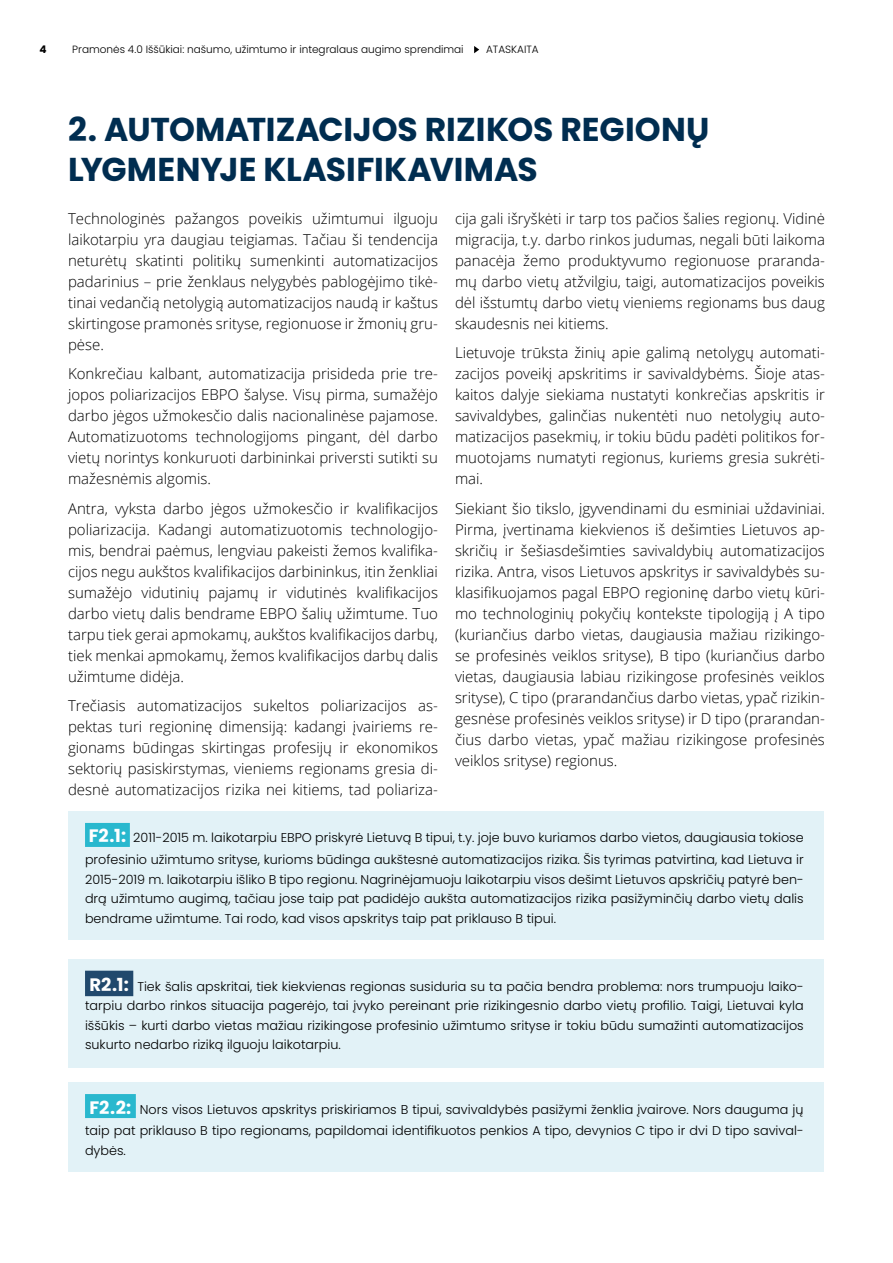
<style>
.page{position:relative;width:893px;height:1263px;background:#fff}
.page>*{position:absolute;margin:0;border:0;box-sizing:border-box;transform-origin:0 0}
.t1{font:700 33px/40.5px "Poppins";letter-spacing:-.005em;color:#002d50}
.t2{font:300 15px/21px "Open Sans";color:#000;text-align:justify}
.t3{font:300 12.75px/19.5px "Poppins";color:#000;text-align:justify}
.t4{font:300 10.5px "Poppins";color:#000}
.t5{font:700 10.5px "Poppins";color:#000}
.s1{font-weight:700;font-size:18px;color:#fff}
</style>
<div class="page">
<svg style="left:474px;top:46px;width:5px;height:7px"></svg>
<div style="left:69px;top:811px;width:755px;height:129px;background:#e2f2f7"></div>
<div style="left:85px;top:823px;width:45px;height:24px;background:#29b8ce"></div>
<div style="left:69px;top:959px;width:755px;height:108px;background:#e2f2f7"></div>
<div style="left:85px;top:971px;width:48px;height:25px;background:#21496d"></div>
<div style="left:69px;top:1082px;width:755px;height:90px;background:#e2f2f7"></div>
<div style="left:85px;top:1094px;width:51px;height:24px;background:#29b8ce"></div>
<p class="t5" style="left:39px;top:43px;width:9px">4</p>
<p class="t4" style="left:72px;top:43px;width:393px">Pramonės 4.0 Iššūkiai: našumo, užimtumo ir integralaus augimo sprendimai</p>
<p class="t4" style="left:486px;top:43px;width:54px">ATASKAITA</p>
<h1 class="t1" style="left:68px;top:109px;width:643px">2. AUTOMATIZACIJOS RIZIKOS REGIONŲ<br>LYGMENYJE KLASIFIKAVIMAS</h1>
<p class="t2" style="left:68px;top:207px;width:371px">Technologinės pažangos poveikis užimtumui ilguoju laikotarpiu yra daugiau teigiamas. Tačiau ši tendencija neturėtų skatinti politikų sumenkinti automatizacijos padarinius – prie ženklaus nelygybės pablogėjimo tikė&shy;tinai vedančią netolygią automatizacijos naudą ir kaštus skirtingose pramonės srityse, regionuose ir žmonių gru&shy;pėse.</p>
<p class="t2" style="left:68px;top:363px;width:371px">Konkrečiau kalbant, automatizacija prisideda prie tre&shy;jopos poliarizacijos EBPO šalyse. Visų pirma, sumažėjo darbo jėgos užmokesčio dalis nacionalinėse pajamose.<br>Automatizuotoms technologijoms pingant, dėl darbo vietų norintys konkuruoti darbininkai priversti sutikti su mažesnėmis algomis.</p>
<p class="t2" style="left:68px;top:497px;width:371px">Antra, vyksta darbo jėgos užmokesčio ir kvalifikacijos poliarizacija. Kadangi automatizuotomis technologijo&shy;mis, bendrai paėmus, lengviau pakeisti žemos kvalifika&shy;cijos negu aukštos kvalifikacijos darbininkus, itin ženkliai sumažėjo vidutinių pajamų ir vidutinės kvalifikacijos darbo vietų dalis bendrame EBPO šalių užimtume. Tuo tarpu tiek gerai apmokamų, aukštos kvalifikacijos darbų, tiek menkai apmokamų, žemos kvalifikacijos darbų dalis užimtume didėja.</p>
<p class="t2" style="left:68px;top:695px;width:371px">Trečiasis automatizacijos sukeltos poliarizacijos as&shy;pektas turi regioninę dimensiją: kadangi įvairiems re&shy;gionams būdingas skirtingas profesijų ir ekonomikos sektorių pasiskirstymas, vieniems regionams gresia di&shy;desnė automatizacijos rizika nei kitiems, tad poliariza-</p>
<p class="t2" style="left:455px;top:207px;width:371px">cija gali išryškėti ir tarp tos pačios šalies regionų. Vidinė migracija, t.y. darbo rinkos judumas, negali būti laikoma panacėja žemo produktyvumo regionuose praranda&shy;mų darbo vietų atžvilgiu, taigi, automatizacijos poveikis dėl išstumtų darbo vietų vieniems regionams bus daug skaudesnis nei kitiems.</p>
<p class="t2" style="left:455px;top:342px;width:371px">Lietuvoje trūksta žinių apie galimą netolygų automati&shy;zacijos poveikį apskritims ir savivaldybėms. Šioje atas&shy;kaitos dalyje siekiama nustatyti konkrečias apskritis ir savivaldybes, galinčias nukentėti nuo netolygių auto&shy;matizacijos pasekmių, ir tokiu būdu padėti politikos for&shy;muotojams numatyti regionus, kuriems gresia sukrėti&shy;mai.</p>
<p class="t2" style="left:455px;top:497px;width:371px">Siekiant šio tikslo, įgyvendinami du esminiai uždaviniai.<br>Pirma, įvertinama kiekvienos iš dešimties Lietuvos ap&shy;skričių ir šešiasdešimties savivaldybių automatizacijos rizika. Antra, visos Lietuvos apskritys ir savivaldybės su&shy;klasifikuojamos pagal EBPO regioninę darbo vietų kūri&shy;mo technologinių pokyčių kontekste tipologiją į A tipo (kuriančius darbo vietas, daugiausia mažiau rizikingo&shy;se profesinės veiklos srityse), B tipo (kuriančius darbo vietas, daugiausia labiau rizikingose profesinės veiklos srityse), C tipo (prarandančius darbo vietas, ypač rizikin&shy;gesnėse profesinės veiklos srityse) ir D tipo (prarandan&shy;čius darbo vietas, ypač mažiau rizikingose profesinės veiklos srityse) regionus.</p>
<p class="t3" style="left:85px;top:827px;width:720px;line-height:21.6px"><span class="s1">F2.1:</span> 2011-2015 m. laikotarpiu EBPO priskyrė Lietuvą B tipui, t.y. joje buvo kuriamos darbo vietos, daugiausia tokiose profesinio užimtumo srityse, kurioms būdinga aukštesnė automatizacijos rizika. Šis tyrimas patvirtina, kad Lietuva ir</p>
<p class="t3" style="left:85px;top:869px;width:720px">2015-2019 m. laikotarpiu išliko B tipo regionu. Nagrinėjamuoju laikotarpiu visos dešimt Lietuvos apskričių patyrė ben&shy;drą užimtumo augimą, tačiau jose taip pat padidėjo aukšta automatizacijos rizika pasižyminčių darbo vietų dalis bendrame užimtume. Tai rodo, kad visos apskritys taip pat priklauso B tipui.</p>
<p class="t3" style="left:85px;top:977px;width:720px;text-indent:4px"><span class="s1">R2.1:</span> Tiek šalis apskritai, tiek kiekvienas regionas susiduria su ta pačia bendra problema: nors trumpuoju laiko&shy;tarpiu darbo rinkos situacija pagerėjo, tai įvyko pereinant prie rizikingesnio darbo vietų profilio. Taigi, Lietuvai kyla iššūkis – kurti darbo vietas mažiau rizikingose profesinio užimtumo srityse ir tokiu būdu sumažinti automatizacijos sukurto nedarbo riziką ilguoju laikotarpiu.</p>
<p class="t3" style="left:85px;top:1098px;width:720px;line-height:21.6px;text-align:center"><span class="s1">F2.2:</span> Nors visos Lietuvos apskritys priskiriamos B tipui, savivaldybės pasižymi ženklia įvairove. Nors dauguma jų taip pat priklauso B tipo regionams, papildomai identifikuotos penkios A tipo, devynios C tipo ir dvi D tipo savival-</p>
<p class="t3" style="left:85px;top:1140px;width:42px">dybės.</p>
</div>
